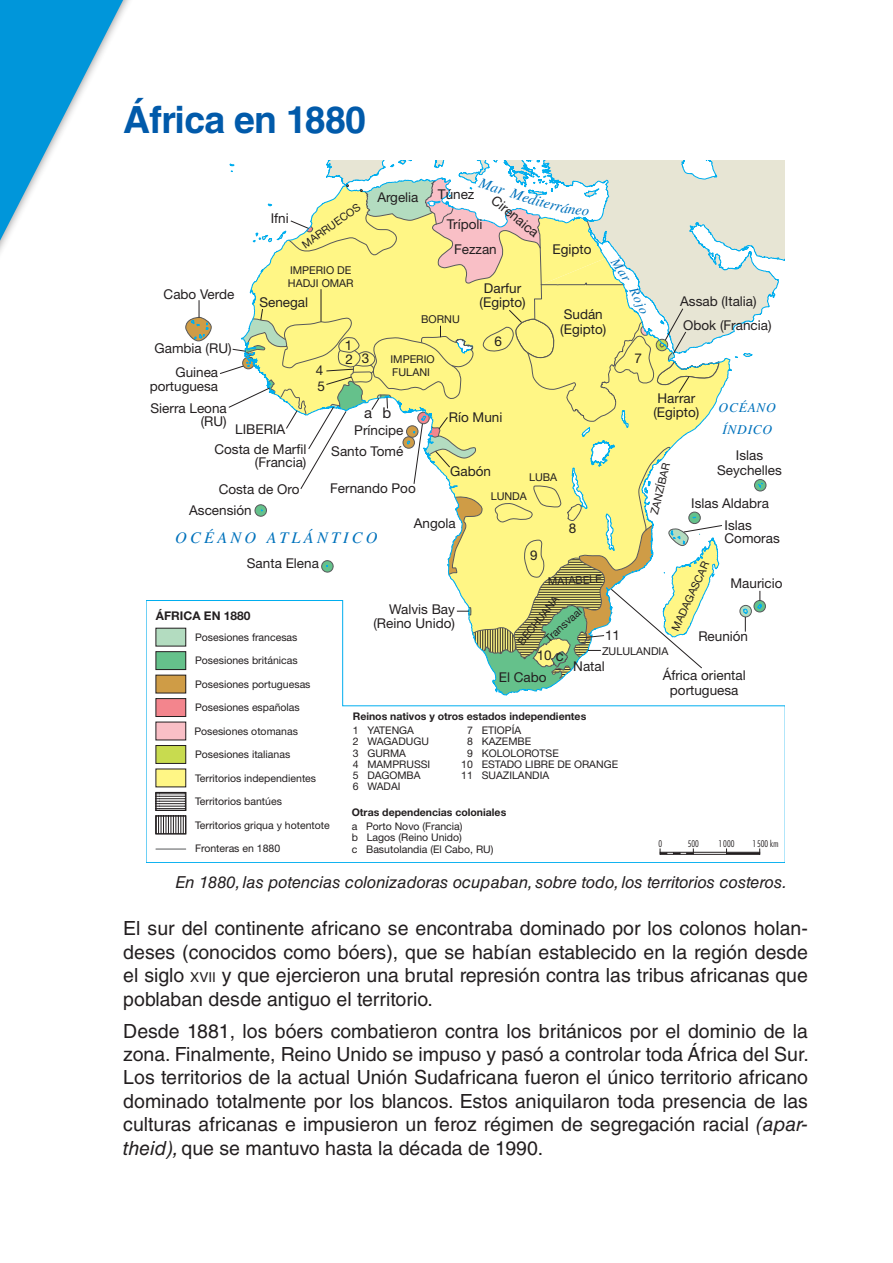
<style>
.page{position:relative;width:893px;height:1263px;background:#fff}
.page>*{position:absolute;margin:0;border:0;box-sizing:border-box;transform-origin:0 0}
.Encabezado{font:700 37.5px "Helvetica LT Std";letter-spacing:-.02em;color:#015aaa}
.Encabezado-2{font:19.5px/23.4px "Helvetica LT Std";color:#231f20;text-align:justify}
.Encabezado-3{font:italic 16.5px "Helvetica LT Std";color:#231f20}
.t1{font:italic 16.2px "Times";letter-spacing:.2em;color:#0072bc}
.t2{font:14.85px "Helvetica Neue";color:#231f20}
.t3{font:13.5px/13.5px "Helvetica Neue";color:#231f20;text-align:right}
.t4{font:italic 13.5px/21.6px "Times";letter-spacing:.05em;color:#0072bc}
.t5{font:700 12px "Helvetica Neue";color:#231f20}
.t6{font:10.8px/13.5px "Helvetica Neue";color:#231f20}
.t7{font:10.5px/11.2px "Helvetica Neue";color:#231f20}
.t8{font:700 10.5px "Helvetica Neue";color:#231f20}
.t9{font:300 condensed 9px "Futura";color:#231f20}
.s1{font-size:14.85px}
.s2{font-size:13.65px}
.s3{font-style:italic}
</style>
<div class="page">
<svg style="left:0;top:0;width:130px;height:252px"></svg>
<svg style="left:722px;top:161px;width:63px;height:430px"></svg>
<svg style="left:759px;top:591px;width:2px;height:9px"></svg>
<svg style="left:185px;top:300px;width:27px;height:41px"></svg>
<svg style="left:146px;top:600px;width:639px;height:263px"></svg>
<div style="left:156px;top:628px;width:30px;height:18px;background:#b3dcc0"></div>
<div style="left:156px;top:628px;width:30px;height:18px;border:1px solid #231f20"></div>
<div style="left:156px;top:652px;width:30px;height:17px;background:#65c18b"></div>
<div style="left:156px;top:651px;width:30px;height:19px;border:1px solid #231f20"></div>
<div style="left:156px;top:675px;width:30px;height:18px;background:#cf9c46"></div>
<div style="left:156px;top:698px;width:30px;height:18px;background:#f3858d"></div>
<div style="left:156px;top:698px;width:30px;height:19px;border:1px solid #231f20"></div>
<div style="left:156px;top:722px;width:30px;height:18px;background:#f9bfc6"></div>
<div style="left:156px;top:745px;width:30px;height:18px;background:#c8db4f"></div>
<div style="left:156px;top:745px;width:30px;height:19px;border:1px solid #231f20"></div>
<div style="left:156px;top:769px;width:30px;height:18px;background:#fff685"></div>
<hr style="left:156px;top:849px;width:30px;height:1px;background:#57585a">
<svg style="left:158px;top:794px;width:26px;height:14px"></svg>
<div style="left:156px;top:792px;width:30px;height:18px;border:1px solid #231f20"></div>
<svg style="left:158px;top:818px;width:26px;height:14px"></svg>
<div style="left:156px;top:816px;width:30px;height:18px;border:1px solid #231f20"></div>
<div style="left:660px;top:852px;width:100px;height:2px;border:1px solid #231f20"></div>
<svg style="left:660px;top:848px;width:34px;height:6px"></svg>
<hr style="left:727px;top:852px;width:33px;height:2px;background:#231f20">
<svg style="left:219px;top:161px;width:503px;height:534px"></svg>
<p class="Encabezado" style="left:123px;top:97px;width:244px">África en 1880</p>
<p class="t3" style="left:271px;top:211px;width:19px">Ifni</p>
<p class="t6" style="left:299px;top:240px;width:70px;rotate:-35deg">MARRUECOS</p>
<p class="t3" style="left:377px;top:190px;width:43px">Argelia</p>
<p class="t3" style="left:438px;top:187px;width:38px">Túnez</p>
<p class="t3" style="left:447px;top:217px;width:37px">Trípoli</p>
<p class="t3" style="left:498px;top:193px;width:58px;rotate:39deg">Cirenaica</p>
<p class="t3" style="left:454px;top:242px;width:44px">Fezzan</p>
<p class="t3" style="left:552px;top:242px;width:41px">Egipto</p>
<p class="t3" style="left:164px;top:287px;width:72px">Cabo Verde</p>
<p class="t6" style="left:288px;top:263px;width:67px">IMPERIO DE<br>HADJI OMAR</p>
<p class="t3" style="left:259px;top:296px;width:50px">Senegal</p>
<p class="t3" style="left:480px;top:280px;width:48px;line-height:14.9px;text-align:center">Darfur (Egipto)</p>
<p class="t6" style="left:421px;top:312px;width:40px">BORNU</p>
<p class="t3" style="left:155px;top:341px;width:79px">Gambia (RU)</p>
<p class="t3" style="left:150px;top:366px;width:70px">Guinea portuguesa</p>
<p class="t3" style="left:316px;top:362px;width:11px;line-height:16.2px;text-align:left">4<br>5</p>
<p class="t3" style="left:345px;top:338px;width:26px;line-height:14px;text-align:left">1<br>2 3</p>
<p class="t6" style="left:390px;top:352px;width:46px">IMPERIO<br>FULANI</p>
<p class="t3" style="left:494px;top:334px;width:9px">6</p>
<p class="t3" style="left:560px;top:307px;width:48px;line-height:14.9px;text-align:left">Sudán (Egipto)</p>
<p class="t3" style="left:151px;top:401px;width:78px">Sierra Leona (RU)</p>
<p class="t3" style="left:235px;top:422px;width:51px">LIBERIA</p>
<p class="t3" style="left:214px;top:442px;width:94px">Costa de Marfil (Francia)</p>
<p class="t3" style="left:219px;top:482px;width:82px">Costa de Oro</p>
<p class="t3" style="left:189px;top:503px;width:64px">Ascensión</p>
<p class="t2" style="left:364px;top:404px;width:29px">a b</p>
<p class="t3" style="left:331px;top:419px;width:74px;line-height:21.5px">Príncipe<br>Santo Tomé</p>
<p class="t3" style="left:330px;top:481px;width:87px">Fernando Poo</p>
<p class="t3" style="left:449px;top:410px;width:55px">Río Muni</p>
<p class="t3" style="left:450px;top:464px;width:42px">Gabón</p>
<p class="t6" style="left:529px;top:471px;width:30px">LUBA</p>
<p class="t6" style="left:491px;top:490px;width:38px">LUNDA</p>
<p class="t1" style="left:175px;top:528px;width:204px">OCÉANO ATLÁNTICO</p>
<p class="t3" style="left:247px;top:556px;width:74px">Santa Elena</p>
<p class="t3" style="left:414px;top:517px;width:43px">Angola</p>
<p class="t3" style="left:530px;top:549px;width:9px">9</p>
<p class="t3" style="left:569px;top:521px;width:9px">8</p>
<p class="t5" style="left:156px;top:608px;width:96px">ÁFRICA EN 1880</p>
<p class="t7" style="left:195px;top:631px;width:104px">Posesiones francesas</p>
<p class="t3" style="left:373px;top:603px;width:83px">Walvis Bay (Reino Unido)</p>
<p class="t6" style="left:547px;top:575px;width:56px;rotate:-3deg">MATAB ELE</p>
<p class="t6" style="left:514px;top:639px;width:61px;rotate:-51deg">B ECH UAN A</p>
<p class="t6" style="left:542px;top:635px;width:47px;rotate:-42deg">Transvaal</p>
<p class="t3" style="left:605px;top:628px;width:17px">11</p>
<p class="t3" style="left:634px;top:351px;width:9px">7</p>
<p class="t3" style="left:680px;top:295px;width:78px">Assab (Italia)</p>
<p class="t3" style="left:683px;top:318px;width:90px">Obok (Francia)</p>
<p class="t3" style="left:653px;top:390px;width:48px;line-height:14.9px;text-align:center">Harrar (Egipto)</p>
<p class="t4" style="left:719px;top:397px;width:59px">OCÉANO<br>ÍNDICO</p>
<p class="t6" style="left:648px;top:513px;width:54px;rotate:-77deg">ZANZÍBAR</p>
<p class="t3" style="left:717px;top:448px;width:66px;line-height:14.9px;text-align:center">Islas<br>Seychelles</p>
<p class="t3" style="left:691px;top:496px;width:79px">Islas Aldabra</p>
<p class="t3" style="left:724px;top:518px;width:57px;text-align:left">Islas<br>Comoras</p>
<p class="t6" style="left:668px;top:627px;width:77px;rotate:-65deg">MAD AG ASCAR</p>
<p class="t3" style="left:730px;top:576px;width:54px">Mauricio</p>
<p class="t3" style="left:698px;top:629px;width:51px">Reunión</p>
<p class="t7" style="left:195px;top:654px;width:104px">Posesiones británicas</p>
<p class="t7" style="left:195px;top:678px;width:117px">Posesiones portuguesas</p>
<p class="t7" style="left:195px;top:702px;width:106px">Posesiones españolas</p>
<p class="t7" style="left:194px;top:725px;width:105px">Posesiones otomanas</p>
<p class="t7" style="left:195px;top:749px;width:97px">Posesiones italianas</p>
<p class="t7" style="left:195px;top:772px;width:123px">Territorios independientes</p>
<p class="t7" style="left:195px;top:796px;width:88px">Territorios bantúes</p>
<p class="t7" style="left:195px;top:819px;width:136px">Territorios griqua y hotentote</p>
<p class="t7" style="left:195px;top:843px;width:87px">Fronteras en 1880</p>
<p class="t3" style="left:537px;top:649px;width:29px">10<span class="s1">c</span></p>
<p class="t3" style="left:499px;top:670px;width:49px">El Cabo</p>
<p class="t6" style="left:602px;top:645px;width:68px">ZULULANDIA</p>
<p class="t3" style="left:573px;top:659px;width:33px">Natal</p>
<p class="t3" style="left:663px;top:667px;width:84px;line-height:14.9px;text-align:center">África oriental portuguesa</p>
<p class="t8" style="left:353px;top:710px;width:235px">Reinos nativos y otros estados independientes</p>
<p class="t7" style="left:353px;top:725px;width:79px">1 YATENGA<br>2 WAGADUGU<br>3 GURMA<br>4 MAMPRUSSI<br>5 DAGOMBA<br>6 WADAI</p>
<p class="t7" style="left:467px;top:725px;width:56px">7 ETIOPÍA</p>
<p class="t7" style="left:467px;top:736px;width:65px">8 KAZEMBE</p>
<p class="t7" style="left:467px;top:747px;width:93px">9 KOLOLOROTSE</p>
<p class="t7" style="left:461px;top:758px;width:158px">10 ESTADO LIBRE DE ORANGE</p>
<p class="t7" style="left:461px;top:770px;width:89px">11 SUAZILANDIA</p>
<p class="t8" style="left:352px;top:806px;width:156px">Otras dependencias coloniales</p>
<p class="t7" style="left:352px;top:821px;width:143px">a Porto Novo (Francia)<br>b Lagos (Reino Unido)<br>c Basutolandia (El Cabo, RU)</p>
<p class="t9" style="left:658px;top:838px;width:5px">0</p>
<p class="t9" style="left:688px;top:838px;width:13px">500</p>
<p class="t9" style="left:719px;top:838px;width:17px">1000</p>
<p class="t9" style="left:752px;top:838px;width:27px">1500 km</p>
<p class="Encabezado-3" style="left:175px;top:872px;width:613px">En 1880, las potencias colonizadoras ocupaban, sobre todo, los territorios costeros.</p>
<p class="Encabezado-2" style="left:123px;top:917px;width:686px">El sur del continente africano se encontraba dominado por los colonos holan&shy;deses (conocidos como bóers), que se habían establecido en la región desde el siglo <span class="s2">xvii</span> y que ejercieron una brutal represión contra las tribus africanas que poblaban desde antiguo el territorio.</p>
<p class="Encabezado-2" style="left:123px;top:1019px;width:687px">Desde 1881, los bóers combatieron contra los británicos por el dominio de la zona. Finalmente, Reino Unido se impuso y pasó a controlar toda África del Sur.<br>Los territorios de la actual Unión Sudafricana fueron el único territorio africano dominado totalmente por los blancos. Estos aniquilaron toda presencia de las culturas africanas e impusieron un feroz régimen de segregación racial <span class="s3">(apar&shy;theid),</span> que se mantuvo hasta la década de 1990.</p>
</div>
